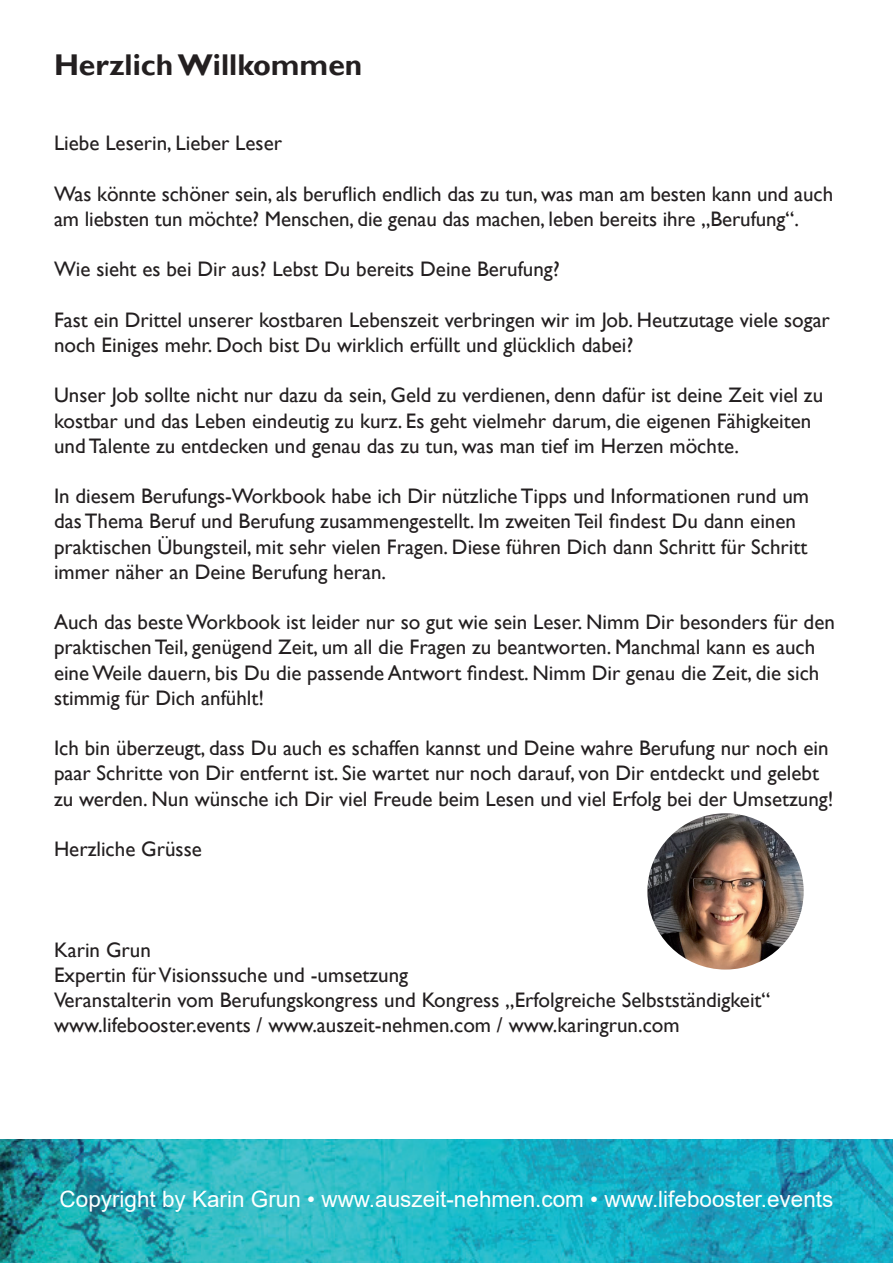
<style>
.page{position:relative;width:893px;height:1263px;background:#fff}
.page>*{position:absolute;margin:0;border:0;box-sizing:border-box;transform-origin:0 0}
.t1{font:700 30px "Gill Sans";color:#231f20}
.t2{font:22.5px "Arial";color:#fff}
.t3{font:21px/25.2px "Gill Sans";color:#231f20}
.s1{font-family:"Gill Sans"}
</style>
<div class="page">
<img style="left:0;top:1140px;width:893px;height:123px">
<img style="left:647px;top:813px;width:157px;height:156px;border-radius:78px">
<h1 class="t1" style="left:54px;top:47px;width:310px">Herzlich Willkommen</h1>
<p class="t3" style="left:54px;top:131px;width:230px">Liebe Leserin, Lieber Leser</p>
<p class="t3" style="left:54px;top:181px;width:781px">Was könnte schöner sein, als beruflich endlich das zu tun, was man am besten kann und auch am liebsten tun möchte? Menschen, die genau das machen, leben bereits ihre „Berufung“.</p>
<p class="t3" style="left:54px;top:257px;width:507px">Wie sieht es bei Dir aus? Lebst Du bereits Deine Berufung?</p>
<p class="t3" style="left:54px;top:307px;width:777px">Fast ein Drittel unserer kostbaren Lebenszeit verbringen wir im Job. Heutzutage viele sogar noch Einiges mehr. Doch bist Du wirklich erfüllt und glücklich dabei?</p>
<p class="t3" style="left:54px;top:383px;width:771px">Unser Job sollte nicht nur dazu da sein, Geld zu verdienen, denn dafür ist deine Zeit viel zu kostbar und das Leben eindeutig zu kurz. Es geht vielmehr darum, die eigenen Fähigkeiten und Talente zu entdecken und genau das zu tun, was man tief im Herzen möchte.</p>
<p class="t3" style="left:54px;top:484px;width:757px">In diesem Berufungs-Workbook habe ich Dir nützliche Tipps und Informationen rund um das Thema Beruf und Berufung zusammengestellt. Im zweiten Teil findest Du dann einen praktischen Übungsteil, mit sehr vielen Fragen. Diese führen Dich dann Schritt für Schritt immer näher an Deine Berufung heran.</p>
<p class="t3" style="left:54px;top:610px;width:782px">Auch das beste Workbook ist leider nur so gut wie sein Leser. Nimm Dir besonders für den praktischen Teil, genügend Zeit, um all die Fragen zu beantworten. Manchmal kann es auch eine Weile dauern, bis Du die passende Antwort findest. Nimm Dir genau die Zeit, die sich stimmig für Dich anfühlt!</p>
<p class="t3" style="left:54px;top:736px;width:781px">Ich bin überzeugt, dass Du auch es schaffen kannst und Deine wahre Berufung nur noch ein paar Schritte von Dir entfernt ist. Sie wartet nur noch darauf, von Dir entdeckt und gelebt zu werden. Nun wünsche ich Dir viel Freude beim Lesen und viel Erfolg bei der Umsetzung!</p>
<p class="t3" style="left:54px;top:837px;width:149px">Herzliche Grüsse</p>
<p class="t3" style="left:54px;top:937px;width:718px">Karin Grun<br>Expertin für Visionssuche und -umsetzung<br>Veranstalterin vom Berufungskongress und Kongress „Erfolgreiche Selbstständigkeit“ www.lifebooster.events / www.auszeit-nehmen.com / www.karingrun.com</p>
<p class="t2" style="left:60px;top:1184px;width:775px">Copyright by Karin Grun <span class="s1">•</span> www.auszeit-nehmen.com <span class="s1">•</span> www.lifebooster.events</p>
</div>
